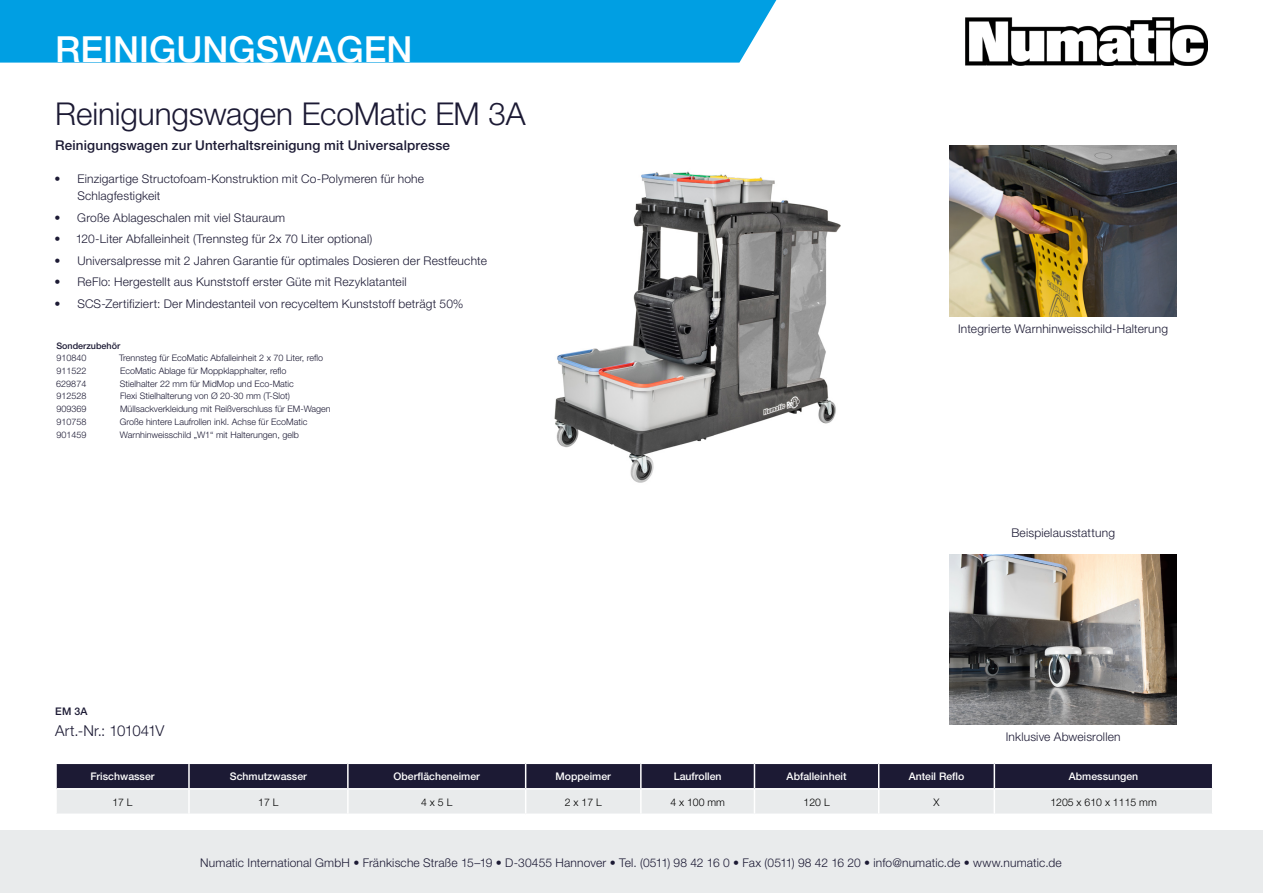
<style>
.page{position:relative;width:1263px;height:893px;background:#fff}
.page>*{position:absolute;margin:0;border:0;box-sizing:border-box;transform-origin:0 0}
.t1{font:500 36px "Helvetica Neue";color:#fff}
.t2{font:300 31.5px "Helvetica Neue";letter-spacing:-.005em;color:#1c1a34}
.t3{font:300 15px "Helvetica Neue";letter-spacing:-.03em;color:#1c1a34}
.t4{font:500 13.5px "Helvetica Neue";letter-spacing:.01em;color:#1c1a34}
.t5{font:300 12px/17.2px "Helvetica Neue";letter-spacing:.015em;color:#1c1a34}
.t6{font:500 10.5px "Helvetica Neue";color:#fff}
.t7{font:300 10.5px "Helvetica Neue";color:#000}
.t8{font:500 10.5px "Helvetica Neue";color:#1c1a34}
.t9{font:300 9px "Helvetica Neue";color:#1c1a34}
.t10{font:500 9px "Helvetica Neue";color:#1c1a34}
</style>
<div class="page">
<div style="left:0;top:831px;width:1263px;height:62px;background:#e9ebec"></div>
<img style="left:965px;top:18px;width:243px;height:47px">
<div style="left:0;top:0;width:776px;height:63px;background:#009fe3"></div>
<svg style="left:56px;top:763px;width:1157px;height:51px;background:#8a8a97"></svg>
<hr style="left:994px;top:788px;width:218px;height:1px;background:#fff">
<hr style="left:993px;top:789px;width:2px;height:24px;background:#fff">
<img style="left:950px;top:554px;width:226px;height:170px">
<img style="left:950px;top:146px;width:226px;height:170px">
<img style="left:554px;top:171px;width:287px;height:312px">
<h1 class="t1" style="left:55px;top:28px;width:359px">REINIGUNGSWAGEN</h1>
<h2 class="t2" style="left:55px;top:94px;width:472px">Reinigungswagen EcoMatic EM 3A</h2>
<p class="t4" style="left:55px;top:138px;width:396px">Reinigungswagen zur Unterhaltsreinigung mit Universalpresse</p>
<p class="t5" style="left:77px;top:170px;width:348px;text-indent:-23px">• Einzigartige Structofoam-Konstruktion mit Co-Polymeren für hohe<br>Schlagfestigkeit</p>
<p class="t5" style="left:55px;top:208px;width:232px">• Große Ablageschalen mit viel Stauraum</p>
<p class="t5" style="left:55px;top:230px;width:319px">• 120-Liter Abfalleinheit (Trennsteg für 2x 70 Liter optional)</p>
<p class="t5" style="left:55px;top:251px;width:434px">• Universalpresse mit 2 Jahren Garantie für optimales Dosieren der Restfeuchte</p>
<p class="t5" style="left:55px;top:273px;width:354px">• ReFlo: Hergestellt aus Kunststoff erster Güte mit Rezyklatanteil</p>
<p class="t5" style="left:55px;top:294px;width:411px">• SCS-Zertifiziert: Der Mindestanteil von recyceltem Kunststoff beträgt 50%</p>
<p class="t10" style="left:56px;top:341px;width:65px">Sonderzubehör</p>
<p class="t9" style="left:56px;top:352px;width:32px">910840</p>
<p class="t9" style="left:119px;top:352px;width:206px">Trennsteg für EcoMatic Abfalleinheit 2 x 70 Liter, reflo</p>
<p class="t9" style="left:56px;top:365px;width:32px">911522</p>
<p class="t9" style="left:120px;top:365px;width:168px">EcoMatic Ablage für Moppklapphalter, reflo</p>
<p class="t9" style="left:56px;top:378px;width:32px">629874</p>
<p class="t9" style="left:120px;top:378px;width:176px">Stielhalter 22 mm für MidMop und Eco-Matic</p>
<p class="t9" style="left:56px;top:391px;width:32px">912528</p>
<p class="t9" style="left:120px;top:391px;width:172px">Flexi Stielhalterung von Ø 20-30 mm (T-Slot)</p>
<p class="t9" style="left:56px;top:403px;width:32px">909369</p>
<p class="t9" style="left:120px;top:403px;width:212px">Müllsackverkleidung mit Reißverschluss für EM-Wagen</p>
<p class="t9" style="left:56px;top:416px;width:32px">910758</p>
<p class="t9" style="left:120px;top:416px;width:189px">Große hintere Laufrollen inkl. Achse für EcoMatic</p>
<p class="t9" style="left:56px;top:429px;width:32px">901459</p>
<p class="t9" style="left:120px;top:429px;width:181px">Warnhinweisschild „W1“ mit Halterungen, gelb</p>
<p class="t8" style="left:55px;top:705px;width:34px">EM 3A</p>
<p class="t3" style="left:55px;top:722px;width:111px">Art.-Nr.: 101041V</p>
<p class="t5" style="left:958px;top:320px;width:211px">Integrierte Warnhinweisschild-Halterung</p>
<p class="t5" style="left:1011px;top:524px;width:105px">Beispielausstattung</p>
<p class="t5" style="left:1006px;top:728px;width:116px">Inklusive Abweisrollen</p>
<p class="t6" style="left:90px;top:770px;width:66px">Frischwasser</p>
<p class="t6" style="left:230px;top:770px;width:79px">Schmutzwasser</p>
<p class="t6" style="left:394px;top:770px;width:88px">Oberflächeneimer</p>
<p class="t6" style="left:555px;top:770px;width:57px">Moppeimer</p>
<p class="t6" style="left:674px;top:770px;width:49px">Laufrollen</p>
<p class="t6" style="left:787px;top:770px;width:61px">Abfalleinheit</p>
<p class="t6" style="left:909px;top:770px;width:57px">Anteil Reflo</p>
<p class="t6" style="left:1069px;top:770px;width:71px">Abmessungen</p>
<p class="t7" style="left:112px;top:795px;width:22px">17 L</p>
<p class="t7" style="left:258px;top:795px;width:22px">17 L</p>
<p class="t7" style="left:421px;top:795px;width:33px">4 x 5 L</p>
<p class="t7" style="left:565px;top:795px;width:38px">2 x 17 L</p>
<p class="t7" style="left:670px;top:795px;width:56px">4 x 100 mm</p>
<p class="t7" style="left:803px;top:795px;width:28px">120 L</p>
<p class="t7" style="left:933px;top:795px;width:8px">X</p>
<p class="t7" style="left:1050px;top:795px;width:108px">1205 x 610 x 1115 mm</p>
<p class="t5" style="left:200px;top:853px;width:863px">Numatic International GmbH • Fränkische Straße 15–19 • D-30455 Hannover • Tel. (0511) 98 42 16 0 • Fax (0511) 98 42 16 20 • info@numatic.de • www.numatic.de</p>
</div>
